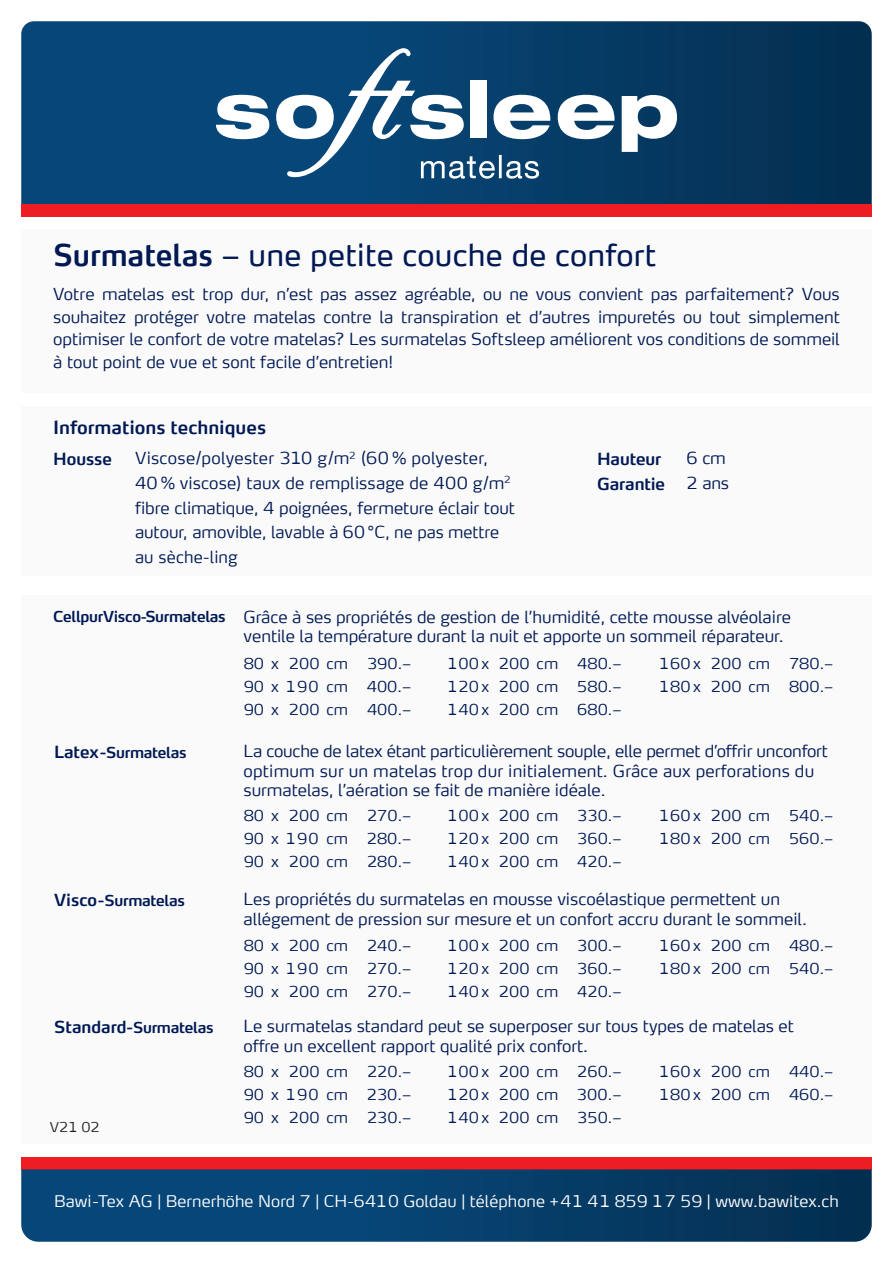
<style>
.page{position:relative;width:893px;height:1263px;background:#fff}
.page>*{position:absolute;margin:0;border:0;box-sizing:border-box;transform-origin:0 0}
.t1{font:30px "Max Offc";letter-spacing:.005em;color:#001954}
.t2{font:600 18px "Max Offc";letter-spacing:-.005em;color:#001954}
.t3{font:300 16.5px/24.8px "Max Offc";letter-spacing:-.005em;color:#001954}
.t4{font:600 16.5px "Max LF";letter-spacing:-.005em;color:#001954}
.t5{font:300 16.05px "Max Offc";letter-spacing:.005em;color:#fff}
.t6{font:300 15px "Max Offc";letter-spacing:.005em;color:#001954}
.t7{font:600 15px "Max LF";letter-spacing:-.02em;color:#001954}
.t8{font:300 13.5px "Max Offc";color:#231f20}
.s1{font-weight:600}
.s2{font-size:16.5px}
</style>
<div class="page">
<div style="left:21px;top:230px;width:851px;height:163px;background:#fafafa"></div>
<div style="left:21px;top:406px;width:851px;height:170px;background:#fafafa"></div>
<div style="left:21px;top:595px;width:851px;height:549px;background:#fafafa"></div>
<svg style="left:21px;top:21px;width:851px;height:183px;background:#063e69"></svg>
<div style="left:21px;top:204px;width:851px;height:13px;background:#ee1d23"></div>
<div style="left:21px;top:1157px;width:851px;height:12px;background:#ee1d23"></div>
<svg style="left:21px;top:1169px;width:851px;height:73px;background:#083f6b"></svg>
<svg style="left:622px;top:95px;width:55px;height:57px"></svg>
<svg style="left:216px;top:95px;width:53px;height:44px"></svg>
<svg style="left:558px;top:95px;width:56px;height:44px"></svg>
<svg style="left:276px;top:48px;width:274px;height:131px"></svg>
<p class="t1" style="left:53px;top:236px;width:605px"><span class="s1">Surmatelas</span> – une petite couche de confort</p>
<p class="t3" style="left:53px;top:283px;width:788px;line-height:22.5px;text-align:justify">Votre matelas est trop dur, n’est pas assez agréable, ou ne vous convient pas parfaitement? Vous souhaitez protéger votre matelas contre la transpiration et d’autres impuretés ou tout simplement optimiser le confort de votre matelas? Les surmatelas Softsleep améliorent vos conditions de sommeil à tout point de vue et sont facile d’entretien!</p>
<p class="t2" style="left:53px;top:415px;width:215px">Informations techniques</p>
<p class="t3" style="left:135px;top:445px;width:381px">Viscose/polyester 310 g/m<sup>2</sup> (60 % polyester, 40 % viscose) taux de remplissage de 400 g/m<sup>2 </sup>fibre climatique, 4 poignées, fermeture éclair tout autour, amovible, lavable à 60°C, ne pas mettre au sèche-ling</p>
<p class="t3" style="left:687px;top:445px;width:41px">6 cm</p>
<p class="t4" style="left:53px;top:449px;width:60px">Housse</p>
<p class="t4" style="left:597px;top:449px;width:66px">Hauteur</p>
<p class="t4" style="left:597px;top:473px;width:70px">Garantie</p>
<p class="t3" style="left:687px;top:470px;width:44px">2 ans</p>
<p class="t7" style="left:53px;top:607px;width:174px">CellpurVisco-Surmatelas</p>
<p class="t3" style="left:244px;top:606px;width:549px;line-height:19.8px">Grâce à ses propriétés de gestion de l’humidité, cette mousse alvéolaire ventile la température durant la nuit et apporte un sommeil réparateur.</p>
<p class="t6" style="left:244px;top:654px;width:106px">80 x 200 cm</p>
<p class="t6" style="left:367px;top:654px;width:46px">390.–</p>
<p class="t6" style="left:244px;top:676px;width:106px">90 x 190 cm</p>
<p class="t6" style="left:367px;top:676px;width:46px">400.–</p>
<p class="t6" style="left:244px;top:699px;width:106px">90 x 200 cm</p>
<p class="t6" style="left:367px;top:699px;width:46px">400.–</p>
<p class="t6" style="left:447px;top:654px;width:112px">100x 200 cm</p>
<p class="t6" style="left:577px;top:654px;width:46px">480.–</p>
<p class="t6" style="left:447px;top:676px;width:112px">120x 200 cm</p>
<p class="t6" style="left:577px;top:676px;width:46px">580.–</p>
<p class="t6" style="left:447px;top:699px;width:112px">140x 200 cm</p>
<p class="t6" style="left:577px;top:699px;width:46px">680.–</p>
<p class="t6" style="left:659px;top:654px;width:112px">160x 200 cm</p>
<p class="t6" style="left:789px;top:654px;width:46px">780.–</p>
<p class="t6" style="left:659px;top:676px;width:112px">180x 200 cm</p>
<p class="t6" style="left:789px;top:676px;width:46px">800.–</p>
<p class="t7" style="left:54px;top:743px;width:134px"><span class="s2">Latex-</span>Surmatelas</p>
<p class="t3" style="left:244px;top:740px;width:586px;line-height:19.8px">La couche de latex étant particulièrement souple, elle permet d’offrir unconfort optimum sur un matelas trop dur initialement. Grâce aux perforations du</p>
<p class="t3" style="left:244px;top:778px;width:363px">surmatelas, l’aération se fait de manière idéale.</p>
<p class="t6" style="left:244px;top:806px;width:106px">80 x 200 cm</p>
<p class="t6" style="left:367px;top:806px;width:46px">270.–</p>
<p class="t6" style="left:244px;top:829px;width:106px">90 x 190 cm</p>
<p class="t6" style="left:367px;top:829px;width:46px">280.–</p>
<p class="t6" style="left:244px;top:852px;width:106px">90 x 200 cm</p>
<p class="t6" style="left:367px;top:852px;width:46px">280.–</p>
<p class="t6" style="left:447px;top:806px;width:112px">100x 200 cm</p>
<p class="t6" style="left:577px;top:806px;width:46px">330.–</p>
<p class="t6" style="left:447px;top:829px;width:112px">120x 200 cm</p>
<p class="t6" style="left:577px;top:829px;width:46px">360.–</p>
<p class="t6" style="left:447px;top:852px;width:112px">140x 200 cm</p>
<p class="t6" style="left:577px;top:852px;width:46px">420.–</p>
<p class="t6" style="left:659px;top:806px;width:112px">160x 200 cm</p>
<p class="t6" style="left:789px;top:806px;width:46px">540.–</p>
<p class="t6" style="left:659px;top:829px;width:112px">180x 200 cm</p>
<p class="t6" style="left:789px;top:829px;width:46px">560.–</p>
<p class="t7" style="left:54px;top:891px;width:132px"><span class="s2">Visco-</span>Surmatelas</p>
<p class="t3" style="left:244px;top:889px;width:565px;line-height:19.8px">Les propriétés du surmatelas en mousse viscoélastique permettent un allégement de pression sur mesure et un confort accru durant le sommeil.</p>
<p class="t6" style="left:244px;top:936px;width:106px">80 x 200 cm</p>
<p class="t6" style="left:367px;top:936px;width:46px">240.–</p>
<p class="t6" style="left:244px;top:959px;width:106px">90 x 190 cm</p>
<p class="t6" style="left:367px;top:959px;width:46px">270.–</p>
<p class="t6" style="left:244px;top:982px;width:106px">90 x 200 cm</p>
<p class="t6" style="left:367px;top:982px;width:46px">270.–</p>
<p class="t6" style="left:447px;top:936px;width:112px">100x 200 cm</p>
<p class="t6" style="left:577px;top:936px;width:46px">300.–</p>
<p class="t6" style="left:447px;top:959px;width:112px">120x 200 cm</p>
<p class="t6" style="left:577px;top:959px;width:46px">360.–</p>
<p class="t6" style="left:447px;top:982px;width:112px">140x 200 cm</p>
<p class="t6" style="left:577px;top:982px;width:46px">420.–</p>
<p class="t6" style="left:659px;top:936px;width:112px">160x 200 cm</p>
<p class="t6" style="left:789px;top:936px;width:46px">480.–</p>
<p class="t6" style="left:659px;top:959px;width:112px">180x 200 cm</p>
<p class="t6" style="left:789px;top:959px;width:46px">540.–</p>
<p class="t7" style="left:54px;top:1018px;width:161px"><span class="s2">Standard-</span>Surmatelas</p>
<p class="t3" style="left:244px;top:1016px;width:552px;line-height:19.8px">Le surmatelas standard peut se superposer sur tous types de matelas et offre un excellent rapport qualité prix confort.</p>
<p class="t8" style="left:50px;top:1118px;width:51px">V21 02</p>
<p class="t6" style="left:244px;top:1062px;width:106px">80 x 200 cm</p>
<p class="t6" style="left:367px;top:1062px;width:46px">220.–</p>
<p class="t6" style="left:244px;top:1085px;width:106px">90 x 190 cm</p>
<p class="t6" style="left:367px;top:1085px;width:46px">230.–</p>
<p class="t6" style="left:244px;top:1108px;width:106px">90 x 200 cm</p>
<p class="t6" style="left:367px;top:1108px;width:46px">230.–</p>
<p class="t6" style="left:447px;top:1062px;width:112px">100x 200 cm</p>
<p class="t6" style="left:577px;top:1062px;width:46px">260.–</p>
<p class="t6" style="left:447px;top:1085px;width:176px">120x 200 cm 300.–</p>
<p class="t6" style="left:447px;top:1108px;width:112px">140x 200 cm</p>
<p class="t6" style="left:577px;top:1108px;width:46px">350.–</p>
<p class="t6" style="left:659px;top:1062px;width:112px">160x 200 cm</p>
<p class="t6" style="left:789px;top:1062px;width:46px">440.–</p>
<p class="t6" style="left:659px;top:1085px;width:112px">180x 200 cm</p>
<p class="t6" style="left:789px;top:1085px;width:46px">460.–</p>
<p class="t5" style="left:54px;top:1191px;width:786px">Bawi-Tex AG | Bernerhöhe Nord 7 | CH-6410 Goldau | téléphone +41 41 859 17 59 | www.bawitex.ch</p>
</div>
